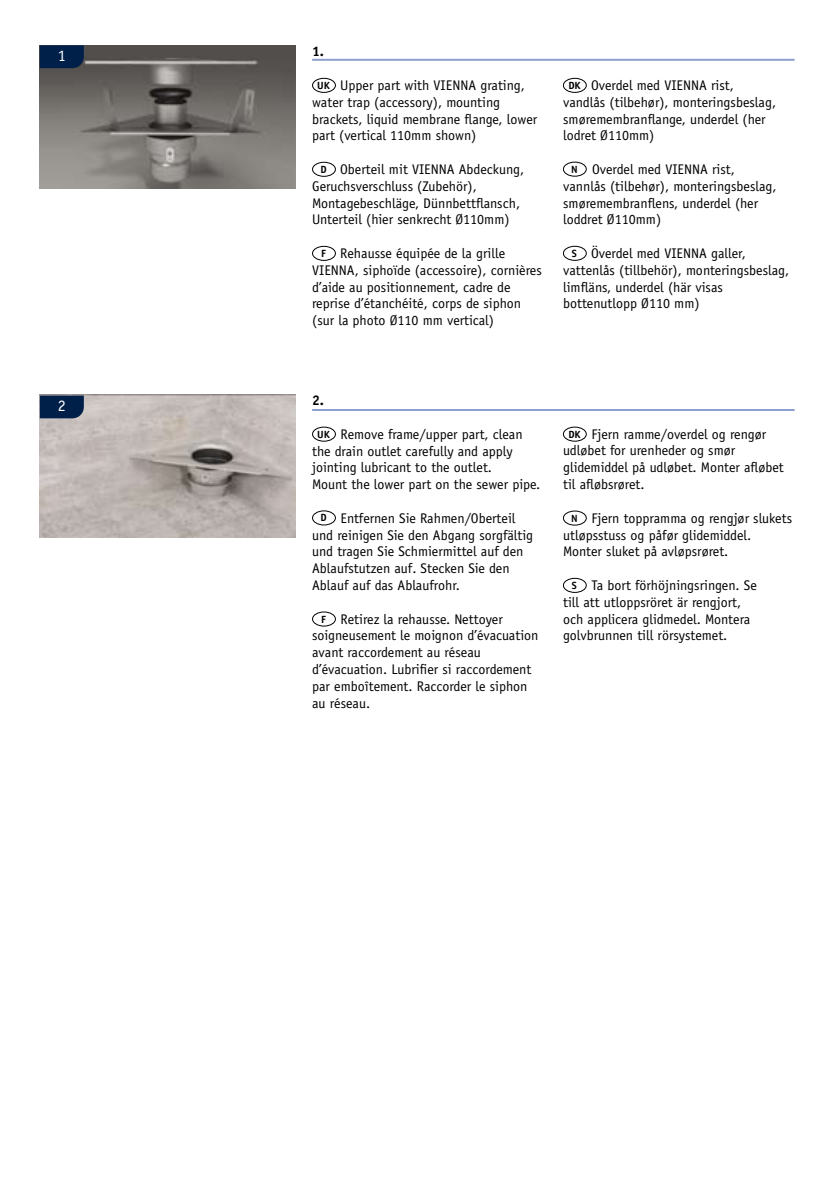
<style>
.page{position:relative;width:840px;height:1191px;background:#fff}
.page>*{position:absolute;margin:0;border:0;box-sizing:border-box;transform-origin:0 0}
.t1{font:16px "Officina Sans";color:#fff}
.t2{font:14px/16.8px "Officina Sans";color:#000}
.t3{font:700 14px "Officina Sans";color:#000}
.t4{font:700 10.4px "Officina Sans";color:#000}
</style>
<div class="page">
<img style="left:40px;top:394px;width:255px;height:143px">
<hr style="left:312px;top:409px;width:482px;height:2px;background:#8d9fcd">
<svg style="left:40px;top:395px;width:44px;height:23px"></svg>
<div style="left:312px;top:427px;width:23px;height:14px;border:1px solid #000;border-radius:50%"></div>
<div style="left:562px;top:427px;width:24px;height:14px;border:1px solid #000;border-radius:50%"></div>
<div style="left:312px;top:510px;width:23px;height:15px;border:1px solid #000;border-radius:50%"></div>
<div style="left:312px;top:611px;width:23px;height:15px;border:1px solid #000;border-radius:50%"></div>
<div style="left:562px;top:510px;width:24px;height:15px;border:1px solid #000;border-radius:50%"></div>
<div style="left:562px;top:578px;width:24px;height:15px;border:1px solid #000;border-radius:50%"></div>
<img style="left:40px;top:45px;width:255px;height:144px">
<hr style="left:312px;top:59px;width:482px;height:2px;background:#8d9fcd">
<svg style="left:40px;top:45px;width:44px;height:23px"></svg>
<div style="left:312px;top:78px;width:23px;height:15px;border:1px solid #000;border-radius:50%"></div>
<div style="left:562px;top:78px;width:24px;height:15px;border:1px solid #000;border-radius:50%"></div>
<div style="left:312px;top:162px;width:23px;height:15px;border:1px solid #000;border-radius:50%"></div>
<div style="left:312px;top:246px;width:23px;height:15px;border:1px solid #000;border-radius:50%"></div>
<div style="left:562px;top:162px;width:24px;height:15px;border:1px solid #000;border-radius:50%"></div>
<div style="left:562px;top:246px;width:24px;height:15px;border:1px solid #000;border-radius:50%"></div>
<p class="t1" style="left:58px;top:46px;width:9px">1</p>
<p class="t1" style="left:58px;top:396px;width:9px">2</p>
<p class="t3" style="left:312px;top:43px;width:13px">1.</p>
<p class="t2" style="left:312px;top:77px;width:226px;text-indent:28px">Upper part with VIENNA grating, water trap (accessory), mounting brackets, liquid membrane flange, lower part (vertical 110mm shown)</p>
<p class="t2" style="left:312px;top:161px;width:213px;text-indent:28px">Oberteil mit VIENNA Abdeckung, Geruchsverschluss (Zubehör), Montagebeschläge, Dünnbettflansch, Unterteil (hier senkrecht Ø110mm)</p>
<p class="t2" style="left:312px;top:245px;width:231px;text-indent:28px">Rehausse équipée de la grille VIENNA, siphoïde (accessoire), cornières d’aide au positionnement, cadre de reprise d’étanchéité, corps de siphon (sur la photo Ø110 mm vertical)</p>
<p class="t2" style="left:562px;top:77px;width:214px;text-indent:28px">Overdel med VIENNA rist, vandlås (tilbehør), monteringsbeslag, smøremembranflange, underdel (her lodret Ø110mm)</p>
<p class="t2" style="left:562px;top:161px;width:215px;text-indent:29px">Overdel med VIENNA rist, vannlås (tilbehør), monteringsbeslag, smøremembranflens, underdel (her loddret Ø110mm)</p>
<p class="t2" style="left:562px;top:245px;width:228px;text-indent:28px">Överdel med VIENNA galler, vattenlås (tillbehör), monteringsbeslag, limfläns, underdel (här visas bottenutlopp Ø110 mm)</p>
<p class="t4" style="left:317px;top:79px;width:14px">UK</p>
<p class="t4" style="left:568px;top:79px;width:14px">DK</p>
<p class="t4" style="left:571px;top:163px;width:8px">N</p>
<p class="t4" style="left:320px;top:163px;width:8px">D</p>
<p class="t4" style="left:571px;top:247px;width:7px">S</p>
<p class="t4" style="left:321px;top:247px;width:6px">F</p>
<p class="t3" style="left:312px;top:392px;width:13px">2.</p>
<p class="t2" style="left:312px;top:426px;width:229px;text-indent:28px">Remove frame/upper part, clean the drain outlet carefully and apply jointing lubricant to the outlet.<br>Mount the lower part on the sewer pipe.</p>
<p class="t2" style="left:312px;top:510px;width:222px;text-indent:28px">Entfernen Sie Rahmen/Oberteil und reinigen Sie den Abgang sorgfältig und tragen Sie Schmiermittel auf den Ablaufstutzen auf. Stecken Sie den Ablauf auf das Ablaufrohr.</p>
<p class="t2" style="left:312px;top:610px;width:227px;text-indent:28px">Retirez la rehausse. Nettoyer soigneusement le moignon d’évacuation avant raccordement au réseau d’évacuation. Lubrifier si raccordement par emboîtement. Raccorder le siphon au réseau.</p>
<p class="t2" style="left:562px;top:425px;width:222px;text-indent:28px">Fjern ramme/overdel og rengør udløbet for urenheder og smør glidemiddel på udløbet. Monter afløbet til afløbsrøret.</p>
<p class="t2" style="left:562px;top:509px;width:230px;text-indent:28px">Fjern toppramma og rengjør slukets utløpsstuss og påfør glidemiddel.<br>Monter sluket på avløpsrøret.</p>
<p class="t2" style="left:562px;top:577px;width:195px;text-indent:28px">Ta bort förhöjningsringen. Se till att utloppsröret är rengjort, och applicera glidmedel. Montera golvbrunnen till rörsystemet.</p>
<p class="t4" style="left:317px;top:428px;width:14px">UK</p>
<p class="t4" style="left:568px;top:428px;width:14px">DK</p>
<p class="t4" style="left:320px;top:511px;width:8px">D</p>
<p class="t4" style="left:571px;top:511px;width:8px">N</p>
<p class="t4" style="left:571px;top:579px;width:7px">S</p>
<p class="t4" style="left:321px;top:612px;width:6px">F</p>
</div>
